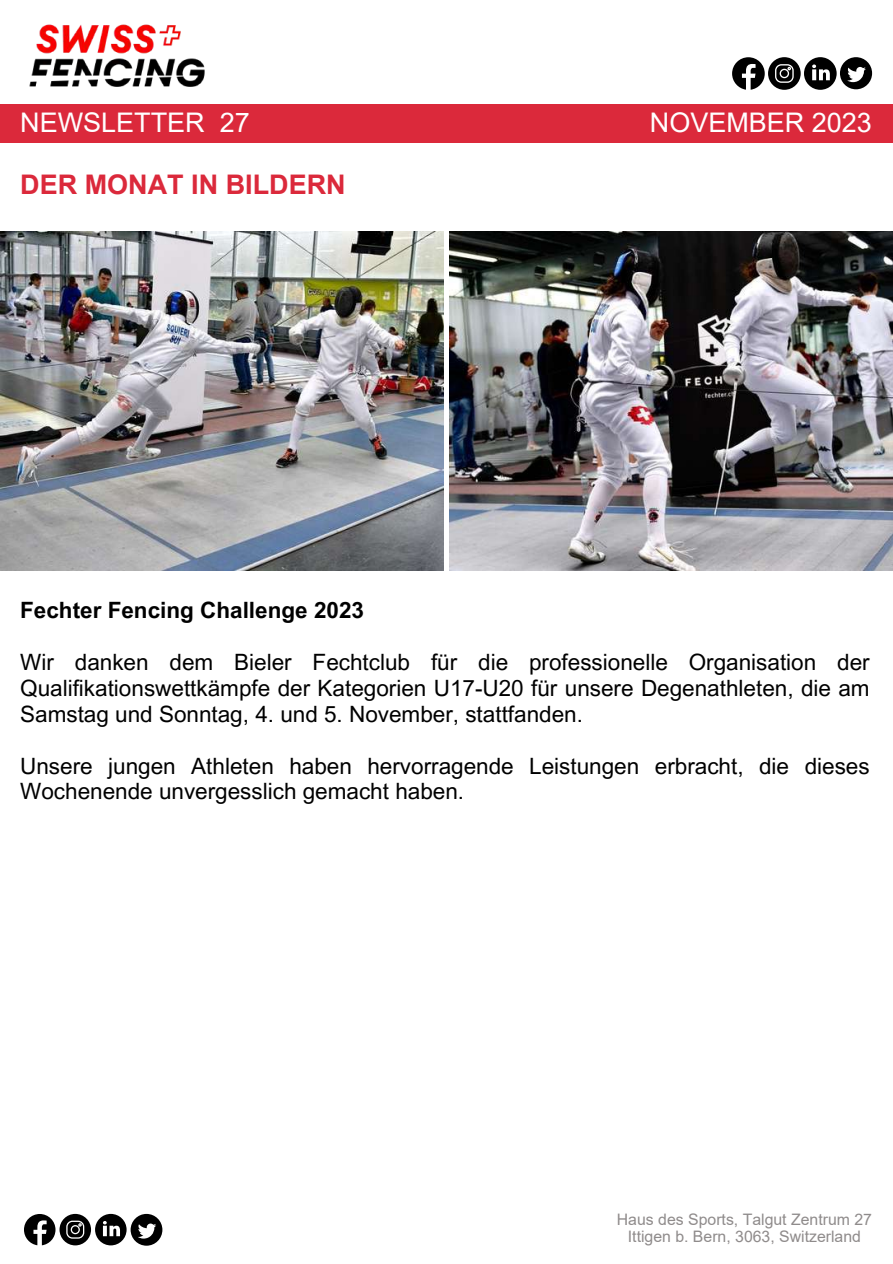
<style>
.page{position:relative;width:893px;height:1264px;background:#fff}
.page>*{position:absolute;margin:0;border:0;box-sizing:border-box;transform-origin:0 0}
.t1{font:27px "Arial";color:#fff}
.t2{font:700 27px "Arial";color:#db293b}
.t3{font:22.5px/25.8px "Arial MT Pro";color:#000;text-align:justify}
.t4{font:700 22.5px "Arial MT Pro";color:#000}
.t5{font:15.9px/16.8px "Arial";color:#8f8b8b;text-align:center}
</style>
<div class="page">
<img style="left:29px;top:24px;width:176px;height:63px">
<svg style="left:732px;top:57px;width:104px;height:33px"></svg>
<div style="left:839px;top:57px;width:33px;height:32px;background:#000;border-radius:50%"></div>
<svg style="left:847px;top:67px;width:18px;height:15px"></svg>
<div style="left:0;top:104px;width:892px;height:39px;background:#db293b"></div>
<svg style="left:24px;top:1213px;width:103px;height:32px"></svg>
<div style="left:131px;top:1213px;width:31px;height:32px;background:#000;border-radius:50%"></div>
<svg style="left:138px;top:1223px;width:18px;height:15px"></svg>
<img style="left:0;top:232px;width:443px;height:338px">
<img style="left:449px;top:232px;width:443px;height:338px">
<p class="t1" style="left:20px;top:108px;width:231px">NEWSLETTER 27</p>
<p class="t1" style="left:649px;top:108px;width:223px">NOVEMBER 2023</p>
<p class="t2" style="left:20px;top:169px;width:327px">DER MONAT IN BILDERN</p>
<p class="t4" style="left:20px;top:602px;width:345px">Fechter Fencing Challenge 2023</p>
<p class="t3" style="left:20px;top:652px;width:850px">Wir danken dem Bieler Fechtclub für die professionelle Organisation der Qualifikationswettkämpfe der Kategorien U17-U20 für unsere Degenathleten, die am Samstag und Sonntag, 4. und 5. November, stattfanden.</p>
<p class="t3" style="left:20px;top:755px;width:850px">Unsere jungen Athleten haben hervorragende Leistungen erbracht, die dieses<br>Wochenende unvergesslich gemacht haben.</p>
<p class="t5" style="left:617px;top:1210px;width:257px">Haus des Sports, Talgut Zentrum 27<br>Ittigen b. Bern, 3063, Switzerland</p>
</div>
